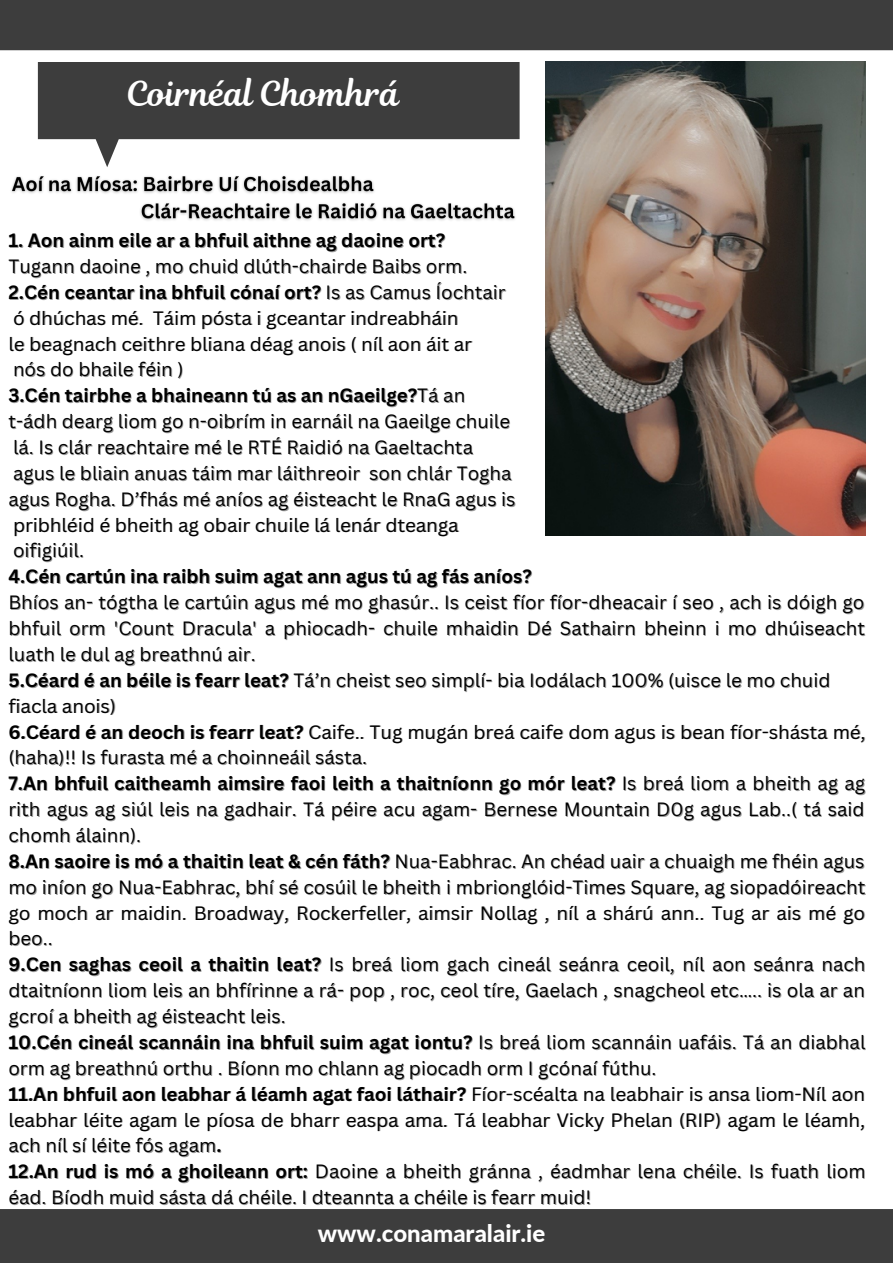
<style>
.page{position:relative;width:893px;height:1264px;background:#fff}
.page>*{position:absolute;margin:0;border:0;box-sizing:border-box;transform-origin:0 0}
.t1{font:34.05px "RTL Romman Regular";color:#fff}
.t2{font:800 24px "Lato";color:#fff}
.t3{font:18.75px/25.8px "Canva Sans";color:#000}
.t4{font:700 18.75px "Canva Sans";color:#000}
.s1{font-weight:700}
.s2{color:rgb(0 0 0/.4)}
.s3{font-weight:700;color:rgb(0 0 0/.4)}
</style>
<div class="page">
<div style="left:0;top:1208px;width:892px;height:54px;background:#3d3d3d"></div>
<div style="left:0;top:0;width:892px;height:50px;background:#3d3d3d"></div>
<svg style="left:38px;top:62px;width:481px;height:103px;fill:#3d3d3d"></svg>
<img style="left:545px;top:62px;width:320px;height:473px">
<img style="left:11px;top:165px;width:504px;height:56px">
<h1 class="t1" style="left:126px;top:69px;width:275px">Coirnéal Chomhrá</h1>
<p class="t4" style="left:8px;top:227px;width:438px">1. Aon ainm eile ar a bhfuil aithne ag daoine ort?</p>
<p class="t3" style="left:8px;top:253px;width:508px">Tugann daoine , mo chuid dlúth-chairde Baibs orm.<br><span class="s1">2.Cén ceantar ina bhfuil cónaí ort?</span> Is as Camus Íochtair ó dhúchas mé. Táim pósta i gceantar indreabháin<br>le beagnach ceithre bliana déag anois ( níl aon áit ar<br>nós do bhaile féin )<br><span class="s1">3.Cén tairbhe a bhaineann tú as an nGaeilge?</span><span class="s2">Tá an </span>t-ádh dearg liom go n-oibrím in earnáil na Gaeilge chuile lá. Is clár reachtaire mé le RTÉ Raidió na Gaeltachta<br>agus le bliain anuas táim mar láithreoir son chlár Togha agus Rogha. D’fhás mé aníos ag éisteacht le RnaG agus is pribhléid é bheith ag obair chuile lá lenár dteanga oifigiúil.</p>
<p class="t4" style="left:8px;top:563px;width:525px">4.Cén cartún ina raibh suim agat ann agus tú ag fás aníos?</p>
<p class="t3" style="left:8px;top:589px;width:858px">Bhíos an- tógtha le cartúin agus mé mo ghasúr.. Is ceist fíor fíor-dheacair í seo , ach is dóigh go bhfuil orm 'Count Dracula' a phiocadh- chuile mhaidin Dé Sathairn bheinn i mo dhúiseacht luath le dul ag breathnú air.<br><span class="s3">5</span><span class="s1">.Céard é an béile is fearr leat?</span> Tá’n cheist seo simplí- bia Iodálach 100% (uisce le mo chuid fiacla anois)<br><span class="s3">6</span><span class="s1">.Céard é an deoch is fearr leat?</span> Caife.. Tug mugán breá caife dom agus is bean fíor-shásta mé, (haha)!! Is furasta mé a choinneáil sásta.<br><span class="s3">7</span><span class="s1">.An bhfuil caitheamh aimsire faoi leith a thaitníonn go mór leat?</span> Is breá liom a bheith ag ag rith agus ag siúl leis na gadhair. Tá péire acu agam- Bernese Mountain D0g agus Lab..( tá said chomh álainn).<br><span class="s3">8</span><span class="s1">.An saoire is mó a thaitin leat &amp; cén fáth?</span> Nua-Eabhrac. An chéad uair a chuaigh me fhéin agus mo iníon go Nua-Eabhrac, bhí sé cosúil le bheith i mbrionglóid-Times Square, ag siopadóireacht go moch ar maidin. Broadway, Rockerfeller, aimsir Nollag , níl a shárú ann.. Tug ar ais mé go</p>
<p class="t3" style="left:8px;top:926px;width:858px"><span class="s2">beo..<br></span><span class="s1">9.Cen saghas ceoil a thaitin leat?</span> Is breá liom gach cineál seánra ceoil, níl aon seánra nach dtaitníonn liom leis an bhfírinne a rá- pop , roc, ceol tíre, Gaelach , snagcheol etc….. is ola ar an gcroí a bheith ag éisteacht leis.<br><span class="s1">10.Cén cineál scannáin ina bhfuil suim agat iontu?</span> Is breá liom scannáin uafáis. Tá an diabhal orm ag breathnú orthu . Bíonn mo chlann ag piocadh orm I gcónaí fúthu.<br><span class="s1">11.An bhfuil aon leabhar á léamh agat faoi láthair?</span> Fíor-scéalta na leabhair is ansa liom-Níl aon leabhar léite agam le píosa de bharr easpa ama. Tá leabhar Vicky Phelan (RIP) agam le léamh, ach níl sí léite fós agam<span class="s3">.<br></span><span class="s1">12.An rud is mó a ghoileann ort:</span> Daoine a bheith gránna , éadmhar lena chéile. Is fuath liom éad. Bíodh muid sásta dá chéile. I dteannta a chéile is fearr muid!</p>
<p class="t2" style="left:318px;top:1218px;width:229px">www.conamaralair.ie</p>
</div>
